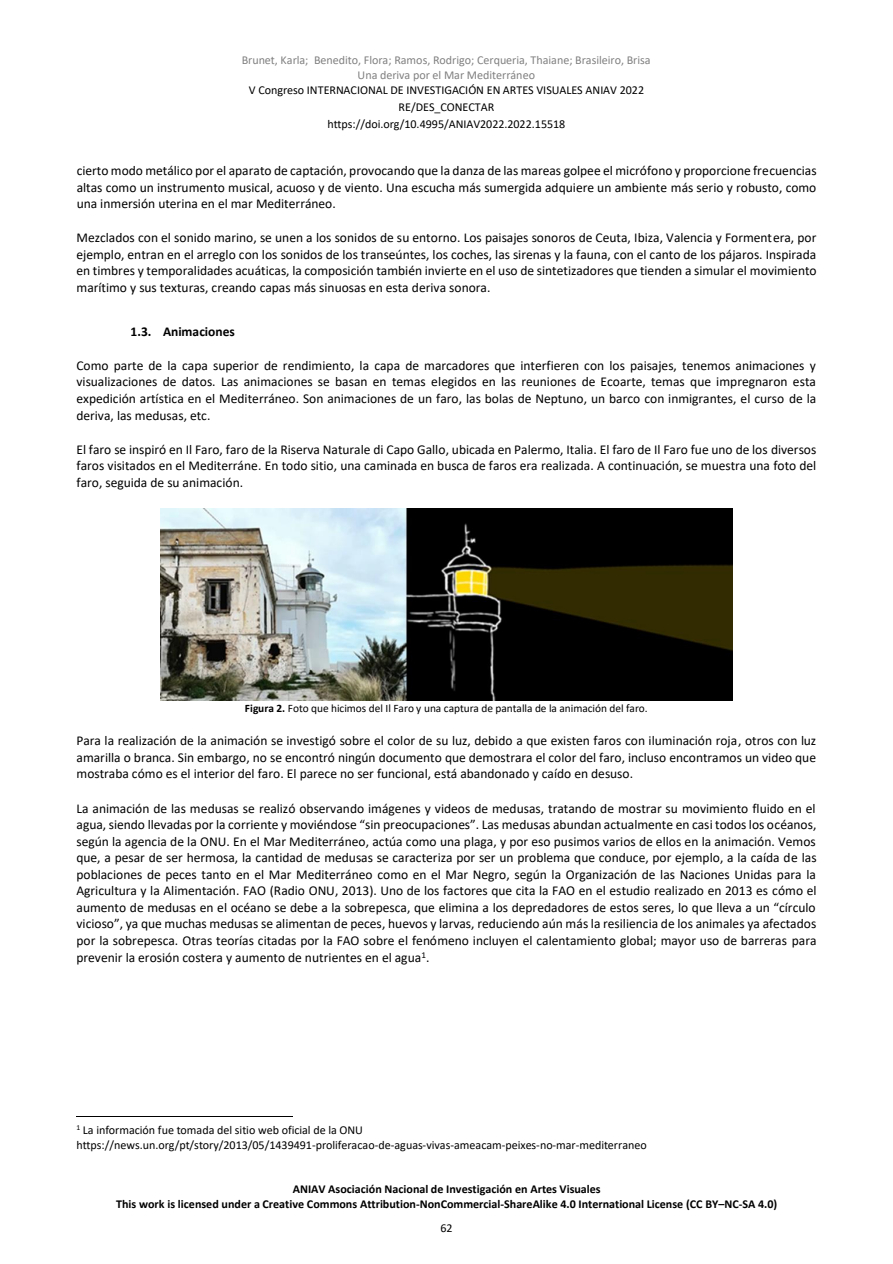
<style>
.page{position:relative;width:893px;height:1264px;background:#fff}
.page>*{position:absolute;margin:0;border:0;box-sizing:border-box;transform-origin:0 0}
.t1{font:13.5px/16.5px "Calibri";color:#000;text-align:justify}
.t2{font:700 13.5px "Calibri";letter-spacing:-.005em;color:#000}
.t3{font:12px/16.8px "Calibri";color:#000;text-align:center}
.t4{font:700 12px/14.9px "Calibri";color:#000;text-align:center}
.t5{font:12px/14.7px "Calibri";letter-spacing:-.005em;color:#808080;text-align:center}
.t6{font:11.4px "Calibri";color:#000}
.s1{font-weight:700}
</style>
<div class="page">
<hr style="left:76px;top:1115px;width:216px;height:1px;background:#000">
<img style="left:160px;top:508px;width:572px;height:192px">
<p class="t5" style="left:242px;top:53px;width:410px">Brunet, Karla; Benedito, Flora; Ramos, Rodrigo; Cerqueria, Thaiane; Brasileiro, Brisa<br>Una deriva por el Mar Mediterráneo</p>
<p class="t3" style="left:249px;top:81px;width:397px">V Congreso INTERNACIONAL DE INVESTIGACIÓN EN ARTES VISUALES ANIAV 2022<br>RE/DES_CONECTAR<br>https://doi.org/10.4995/ANIAV2022.2022.15518</p>
<p class="t1" style="left:77px;top:162px;width:741px">cierto modo metálico por el aparato de captación, provocando que la danza de las mareas golpee el micrófono y proporcione frecuencias altas como un instrumento musical, acuoso y de viento. Una escucha más sumergida adquiere un ambiente más serio y robusto, como una inmersión uterina en el mar Mediterráneo.</p>
<p class="t1" style="left:76px;top:229px;width:741px">Mezclados con el sonido marino, se unen a los sonidos de su entorno. Los paisajes sonoros de Ceuta, Ibiza, Valencia y Formentera, por ejemplo, entran en el arreglo con los sonidos de los transeúntes, los coches, las sirenas y la fauna, con el canto de los pájaros. Inspirada en timbres y temporalidades acuáticas, la composición también invierte en el uso de sintetizadores que tienden a simular el movimiento marítimo y sus texturas, creando capas más sinuosas en esta deriva sonora.</p>
<h2 class="t2" style="left:131px;top:321px;width:106px">1.3. Animaciones</h2>
<p class="t1" style="left:76px;top:357px;width:741px">Como parte de la capa superior de rendimiento, la capa de marcadores que interfieren con los paisajes, tenemos animaciones y visualizaciones de datos. Las animaciones se basan en temas elegidos en las reuniones de Ecoarte, temas que impregnaron esta expedición artística en el Mediterráneo. Son animaciones de un faro, las bolas de Neptuno, un barco con inmigrantes, el curso de la deriva, las medusas, etc.</p>
<p class="t1" style="left:76px;top:441px;width:741px">El faro se inspiró en Il Faro, faro de la Riserva Naturale di Capo Gallo, ubicada en Palermo, Italia. El faro de Il Faro fue uno de los diversos faros visitados en el Mediterráne. En todo sitio, una caminada en busca de faros era realizada. A continuación, se muestra una foto del faro, seguida de su animación.</p>
<p class="t6" style="left:245px;top:699px;width:404px"><span class="s1">Figura 2.</span> Foto que hicimos del Il Faro y una captura de pantalla de la animación del faro.</p>
<p class="t1" style="left:76px;top:732px;width:741px">Para la realización de la animación se investigó sobre el color de su luz, debido a que existen faros con iluminación roja, otros con luz amarilla o branca. Sin embargo, no se encontró ningún documento que demostrara el color del faro, incluso encontramos un video que mostraba cómo es el interior del faro. El parece no ser funcional, está abandonado y caído en desuso.</p>
<p class="t1" style="left:76px;top:799px;width:741px">La animación de las medusas se realizó observando imágenes y videos de medusas, tratando de mostrar su movimiento fluido en el agua, siendo llevadas por la corriente y moviéndose “sin preocupaciones”. Las medusas abundan actualmente en casi todos los océanos, según la agencia de la ONU. En el Mar Mediterráneo, actúa como una plaga, y por eso pusimos varios de ellos en la animación. Vemos que, a pesar de ser hermosa, la cantidad de medusas se caracteriza por ser un problema que conduce, por ejemplo, a la caída de las poblaciones de peces tanto en el Mar Mediterráneo como en el Mar Negro, según la Organización de las Naciones Unidas para la Agricultura y la Alimentación. FAO (Radio ONU, 2013). Uno de los factores que cita la FAO en el estudio realizado en 2013 es cómo el aumento de medusas en el océano se debe a la sobrepesca, que elimina a los depredadores de estos seres, lo que lleva a un “círculo vicioso”, ya que muchas medusas se alimentan de peces, huevos y larvas, reduciendo aún más la resiliencia de los animales ya afectados por la sobrepesca. Otras teorías citadas por la FAO sobre el fenómeno incluyen el calentamiento global; mayor uso de barreras para prevenir la erosión costera y aumento de nutrientes en el agua<sup>1</sup>.</p>
<p class="t3" style="left:76px;top:1121px;width:288px"><sup>1</sup> La información fue tomada del sitio web oficial de la ONU</p>
<p class="t3" style="left:76px;top:1135px;width:572px">https://news.un.org/pt/story/2013/05/1439491-proliferacao-de-aguas-vivas-ameacam-peixes-no-mar-mediterraneo</p>
<p class="t4" style="left:116px;top:1180px;width:662px">ANIAV Asociación Nacional de Investigación en Artes Visuales<br>This work is licensed under a Creative Commons Attribution-NonCommercial-ShareAlike 4.0 International License (CC BY–NC-SA 4.0)</p>
<p class="t3" style="left:440px;top:1218px;width:14px">62</p>
</div>
